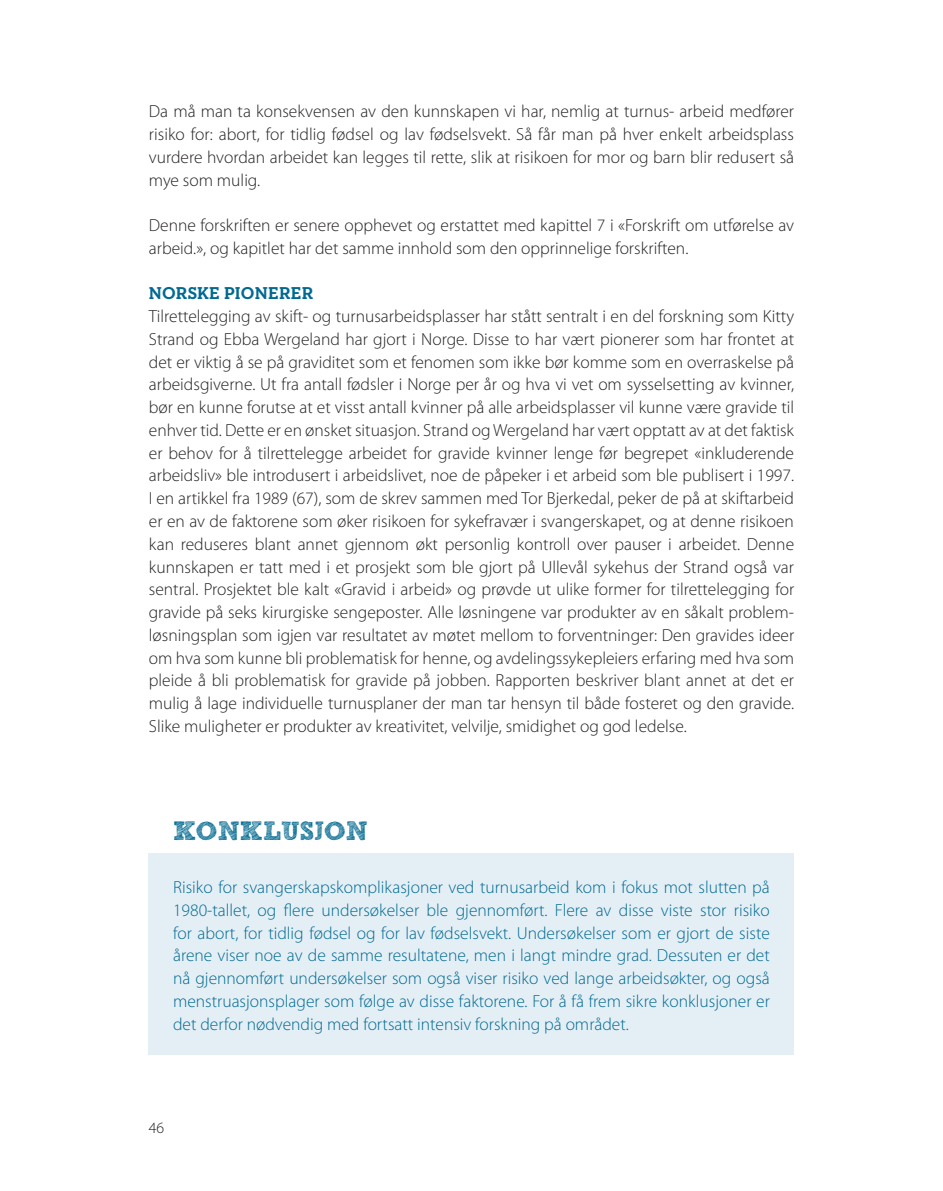
<style>
.page{position:relative;width:943px;height:1191px;background:#fff}
.page>*{position:absolute;margin:0;border:0;box-sizing:border-box;transform-origin:0 0}
.t1{font:700 26.25px "freeversion Sketch Block";color:#006991}
.t2{font:300 17.5px/22.8px "Myriad Pro";color:#231f20;text-align:justify}
.t3{font:300 17.5px/22.8px "Myriad Pro";color:#006991;text-align:justify}
.t4{font:700 17.5px "Neutraface Slab Text";letter-spacing:.01em;color:#006991}
.t5{font:300 15.75px "Myriad Pro";color:#231f20}
</style>
<div class="page">
<div style="left:149px;top:853px;width:645px;height:201px;background:#e4eff5"></div>
<p class="t2" style="left:149px;top:100px;width:646px">Da må man ta konsekvensen av den kunnskapen vi har, nemlig at turnus- arbeid medfører risiko for: abort, for tidlig fødsel og lav fødselsvekt. Så får man på hver enkelt arbeidsplass vurdere hvordan arbeidet kan legges til rette, slik at risikoen for mor og barn blir redusert så mye som mulig.</p>
<p class="t2" style="left:149px;top:214px;width:646px">Denne forskriften er senere opphevet og erstattet med kapittel 7 i «Forskrift om utførelse av arbeid.», og kapitlet har det samme innhold som den opprinnelige forskriften.</p>
<p class="t4" style="left:149px;top:282px;width:166px">NORSKE PIONERER</p>
<p class="t2" style="left:149px;top:305px;width:646px">Tilrettelegging av skift- og turnusarbeidsplasser har stått sentralt i en del forskning som Kitty Strand og Ebba Wergeland har gjort i Norge. Disse to har vært pionerer som har frontet at det er viktig å se på graviditet som et fenomen som ikke bør komme som en overraskelse på arbeidsgiverne. Ut fra antall fødsler i Norge per år og hva vi vet om sysselsetting av kvinner, bør en kunne forutse at et visst antall kvinner på alle arbeidsplasser vil kunne være gravide til enhver tid. Dette er en ønsket situasjon. Strand og Wergeland har vært opptatt av at det faktisk er behov for å tilrettelegge arbeidet for gravide kvinner lenge før begrepet «inkluderende arbeidsliv» ble introdusert i arbeidslivet, noe de påpeker i et arbeid som ble publisert i 1997.<br>I en artikkel fra 1989 (67), som de skrev sammen med Tor Bjerkedal, peker de på at skiftarbeid er en av de faktorene som øker risikoen for sykefravær i svangerskapet, og at denne risikoen kan reduseres blant annet gjennom økt personlig kontroll over pauser i arbeidet. Denne kunnskapen er tatt med i et prosjekt som ble gjort på Ullevål sykehus der Strand også var sentral. Prosjektet ble kalt «Gravid i arbeid» og prøvde ut ulike former for tilrettelegging for gravide på seks kirurgiske sengeposter. Alle løsningene var produkter av en såkalt problem&shy;løsningsplan som igjen var resultatet av møtet mellom to forventninger: Den gravides ideer om hva som kunne bli problematisk for henne, og avdelingssykepleiers erfaring med hva som pleide å bli problematisk for gravide på jobben. Rapporten beskriver blant annet at det er mulig å lage individuelle turnusplaner der man tar hensyn til både fosteret og den gravide.<br>Slike muligheter er produkter av kreativitet, velvilje, smidighet og god ledelse.</p>
<h1 class="t1" style="left:173px;top:821px;width:196px">KONKLUSJON</h1>
<p class="t3" style="left:173px;top:875px;width:598px">Risiko for svangerskapskomplikasjoner ved turnusarbeid kom i fokus mot slutten på 1980-tallet, og flere undersøkelser ble gjennomført. Flere av disse viste stor risiko for abort, for tidlig fødsel og for lav fødselsvekt. Undersøkelser som er gjort de siste årene viser noe av de samme resultatene, men i langt mindre grad. Dessuten er det nå gjennomført undersøkelser som også viser risiko ved lange arbeidsøkter, og også menstruasjonsplager som følge av disse faktorene. For å få frem sikre konklusjoner er det derfor nødvendig med fortsatt intensiv forskning på området.</p>
<p class="t5" style="left:149px;top:1118px;width:17px">46</p>
</div>
